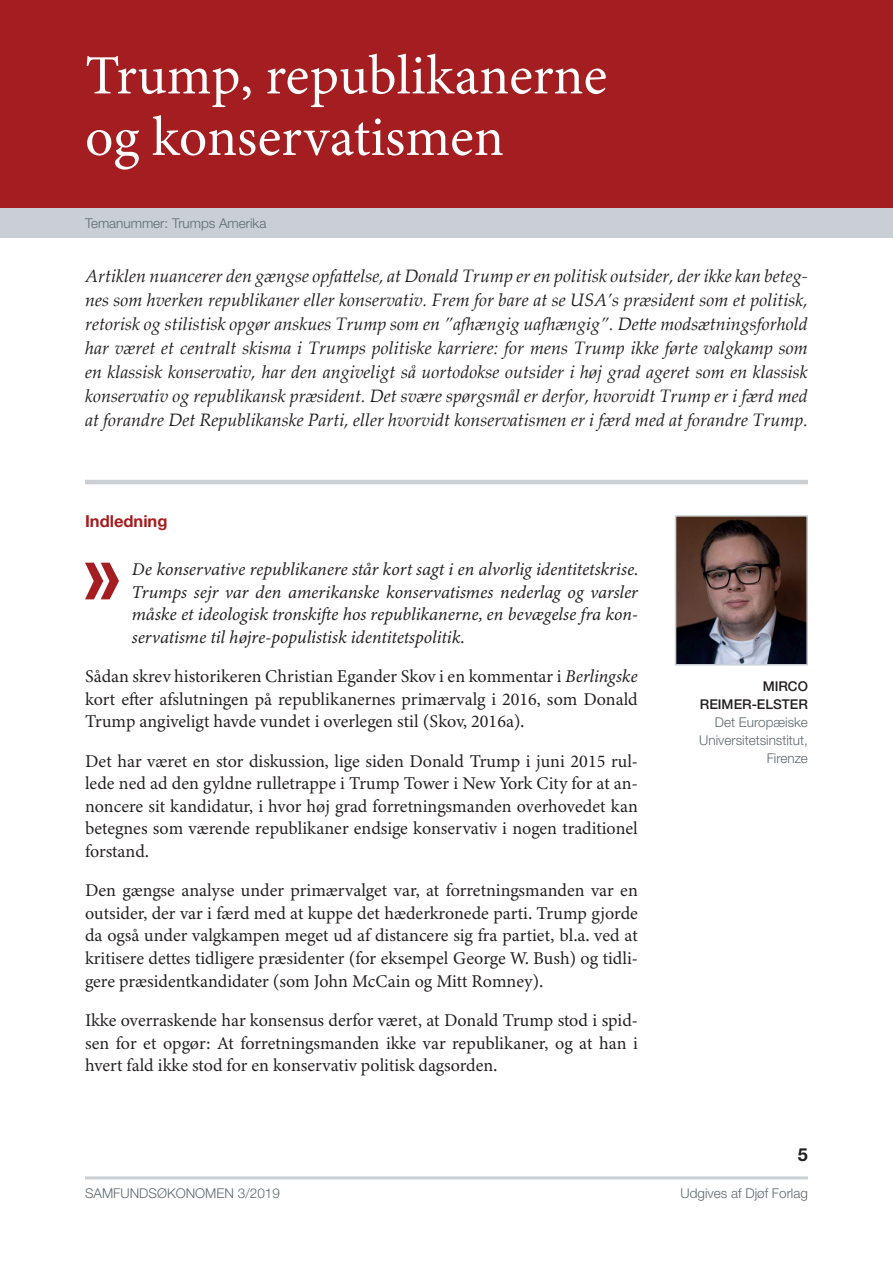
<style>
.page{position:relative;width:893px;height:1263px;background:#fff}
.page>*{position:absolute;margin:0;border:0;box-sizing:border-box;transform-origin:0 0}
.t1{font:55.5px/61.5px "Minion 3";color:#fff}
.t2{font:18px/22.5px "Minion 3";color:#231f20;text-align:justify}
.t3{font:italic 18px/24px "Palatino Linotype";color:#231f20;text-align:justify}
.t4{font:italic 18px/22.5px "Minion 3";color:#231f20;text-align:justify}
.t5{font:700 18px "Helvetica Neue LT Std";color:#231f20}
.t6{font:700 16.5px "Helvetica Neue LT Std";color:#a41d20}
.t7{font:300 13.5px/18px "Helvetica Neue LT Std";color:#5e696f;text-align:right}
.t8{font:500 13.5px/18px "Helvetica Neue LT Std";color:#231f20;text-align:right}
.s1{font-style:italic}
</style>
<div class="page">
<div style="left:0;top:0;width:893px;height:213px;background:#a41d20"></div>
<div style="left:0;top:208px;width:893px;height:30px;background:#c9cfd4"></div>
<hr style="left:85px;top:1176px;width:723px;height:3px;background:#c9cfd4">
<img style="left:678px;top:518px;width:127px;height:144px">
<div style="left:675px;top:515px;width:133px;height:150px;border:2px solid #c9cfd4"></div>
<hr style="left:85px;top:480px;width:723px;height:4px;background:#c9cfd4">
<svg style="left:85px;top:563px;width:34px;height:36px"></svg>
<h1 class="t1" style="left:85px;top:44px;width:524px">Trump, republikanerne og konservatismen</h1>
<p class="t7" style="left:85px;top:214px;width:183px">Temanummer: Trumps Amerika</p>
<p class="t3" style="left:85px;top:263px;width:724px">Artiklen nuancerer den gængse opfattelse, at Donald Trump er en politisk outsider, der ikke kan beteg&shy;nes som hverken republikaner eller konservativ. Frem for bare at se USA’s præsident som et politisk, retorisk og stilistisk opgør anskues Trump som en ”afhængig uafhængig”. Dette modsætningsforhold har været et centralt skisma i Trumps politiske karriere: for mens Trump ikke førte valgkamp som en klassisk konservativ, har den angiveligt så uortodokse outsider i høj grad ageret som en klassisk konservativ og republikansk præsident. Det svære spørgsmål er derfor, hvorvidt Trump er i færd med at forandre Det Republikanske Parti, eller hvorvidt konservatismen er i færd med at forandre Trump.</p>
<p class="t6" style="left:85px;top:511px;width:84px">Indledning</p>
<p class="t4" style="left:132px;top:558px;width:508px">De konservative republikanere står kort sagt i en alvorlig identitetskrise.<br>Trumps sejr var den amerikanske konservatismes nederlag og varsler måske et ideologisk tronskifte hos republikanerne, en bevægelse fra kon&shy;servatisme til højre-populistisk identitetspolitik.</p>
<p class="t2" style="left:85px;top:665px;width:554px">Sådan skrev historikeren Christian Egander Skov i en kommentar i <span class="s1">Berlingske </span>kort efter afslutningen på republikanernes primærvalg i 2016, som Donald Trump angiveligt havde vundet i overlegen stil (Skov, 2016a).</p>
<p class="t2" style="left:85px;top:750px;width:554px">Det har været en stor diskussion, lige siden Donald Trump i juni 2015 rul&shy;lede ned ad den gyldne rulletrappe i Trump Tower i New York City for at an&shy;noncere sit kandidatur, i hvor høj grad forretningsmanden overhovedet kan betegnes som værende republikaner endsige konservativ i nogen traditionel forstand.</p>
<p class="t2" style="left:85px;top:879px;width:554px">Den gængse analyse under primærvalget var, at forretningsmanden var en outsider, der var i færd med at kuppe det hæderkronede parti. Trump gjorde da også under valgkampen meget ud af distancere sig fra partiet, bl.a. ved at kritisere dettes tidligere præsidenter (for eksempel George W. Bush) og tidli&shy;gere præsidentkandidater (som John McCain og Mitt Romney).</p>
<p class="t2" style="left:85px;top:1009px;width:554px">Ikke overraskende har konsensus derfor været, at Donald Trump stod i spid&shy;sen for et opgør: At forretningsmanden ikke var republikaner, og at han i hvert fald ikke stod for en konservativ politisk dagsorden.</p>
<p class="t8" style="left:700px;top:677px;width:110px">MIRCO<br>REIMER-ELSTER</p>
<p class="t7" style="left:699px;top:713px;width:110px">Det Europæiske<br>Universitetsinstitut,<br>Firenze</p>
<p class="t5" style="left:798px;top:1143px;width:12px">5</p>
<p class="t7" style="left:85px;top:1184px;width:196px">SAMFUNDSØKONOMEN 3/2019</p>
<p class="t7" style="left:681px;top:1184px;width:129px">Udgives af Djøf Forlag</p>
</div>
